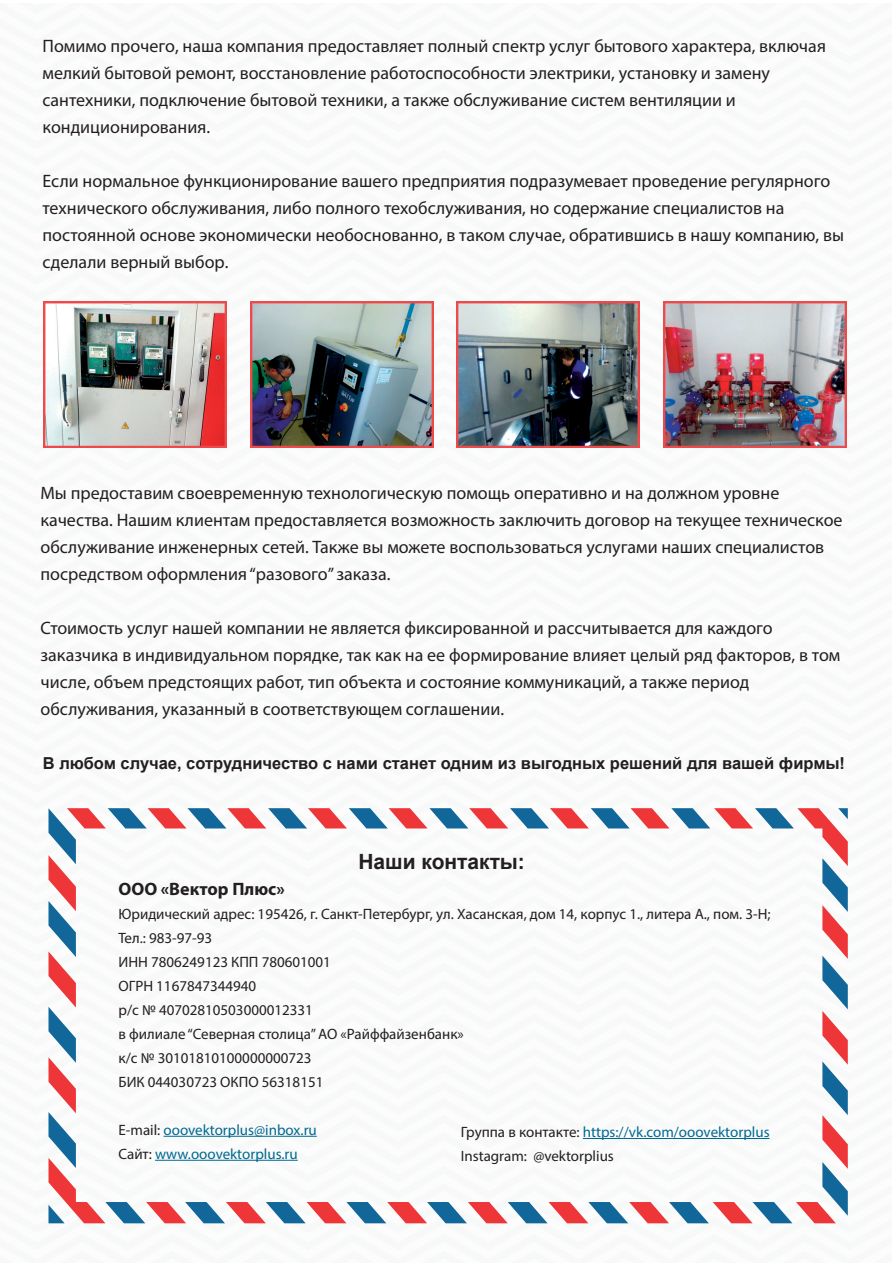
<style>
.page{position:relative;width:893px;height:1263px;background:#fff}
.page>*{position:absolute;margin:0;border:0;box-sizing:border-box;transform-origin:0 0}
.t1{font:700 21px "Arial";color:#231f20}
.t2{font:18px/27px "Myriad Pro";color:#231f20}
.t3{font:700 18px "Myriad Pro";color:#231f20}
.t4{font:700 16.5px "Arial";color:#231f20}
.t5{font:15px/24px "Myriad Pro";color:#231f20}
.t6{font:15px/24px "Myriad Pro";color:#006991}
.s1{color:#231f20}
.s2{color:#006991}
</style>
<div class="page">
<div style="left:0;top:3px;width:891px;height:1260px;background:#fbfbfb"></div>
<svg style="left:49px;top:808px;width:799px;height:415px"></svg>
<hr style="left:583px;top:1138px;width:187px;height:1px;background:#006991">
<img style="left:44px;top:301px;width:183px;height:147px">
<img style="left:250px;top:301px;width:183px;height:147px">
<img style="left:663px;top:301px;width:183px;height:147px">
<img style="left:457px;top:301px;width:183px;height:147px">
<p class="t2" style="left:43px;top:33px;width:785px">Помимо прочего, наша компания предоставляет полный спектр услуг бытового характера, включая мелкий бытовой ремонт, восстановление работоспособности электрики, установку и замену сантехники, подключение бытовой техники, а также обслуживание систем вентиляции и кондиционирования.</p>
<p class="t2" style="left:43px;top:168px;width:803px">Если нормальное функционирование вашего предприятия подразумевает проведение регулярного технического обслуживания, либо полного техобслуживания, но содержание специалистов на постоянной основе экономически необоснованно, в таком случае, обратившись в нашу компанию, вы сделали верный выбор.</p>
<p class="t2" style="left:40px;top:479px;width:804px">Мы предоставим своевременную технологическую помощь оперативно и на должном уровне качества. Нашим клиентам предоставляется возможность заключить договор на текущее техническое обслуживание инженерных сетей. Также вы можете воспользоваться услугами наших специалистов посредством оформления “разового” заказа.</p>
<p class="t2" style="left:41px;top:614px;width:801px">Стоимость услуг нашей компании не является фиксированной и рассчитывается для каждого заказчика в индивидуальном порядке, так как на ее формирование влияет целый ряд факторов, в том числе, объем предстоящих работ, тип объекта и состояние коммуникаций, а также период обслуживания, указанный в соответствующем соглашении.</p>
<p class="t4" style="left:43px;top:751px;width:804px">В любом случае, сотрудничество с нами станет одним из выгодных решений для вашей фирмы!</p>
<p class="t1" style="left:358px;top:847px;width:168px">Наши контакты:</p>
<p class="t3" style="left:119px;top:877px;width:168px">ООО «Вектор Плюс»</p>
<p class="t5" style="left:118px;top:901px;width:654px">Юридический адрес: 195426, г. Санкт-Петербург, ул. Хасанская, дом 14, корпус 1., литера А., пом. 3-Н; Тел.: 983-97-93<br>ИНН 7806249123 КПП 780601001<br>ОГРН 1167847344940<br>р/с № 40702810503000012331<br>в филиале “Северная столица” АО «Райффайзенбанк»<br>к/с № 30101810100000000723<br>БИК 044030723 ОКПО 56318151</p>
<p class="t6" style="left:118px;top:1117px;width:200px"><span class="s1">E-mail:</span> ooovektorplus@inbox.ru<br><span class="s1">Сайт:</span> www.ooovektorplus.ru</p>
<p class="t5" style="left:461px;top:1120px;width:310px">Группа в контакте: <span class="s2">https://vk.com/ooovektorplus<br></span>Instagram: @vektorplius</p>
</div>
